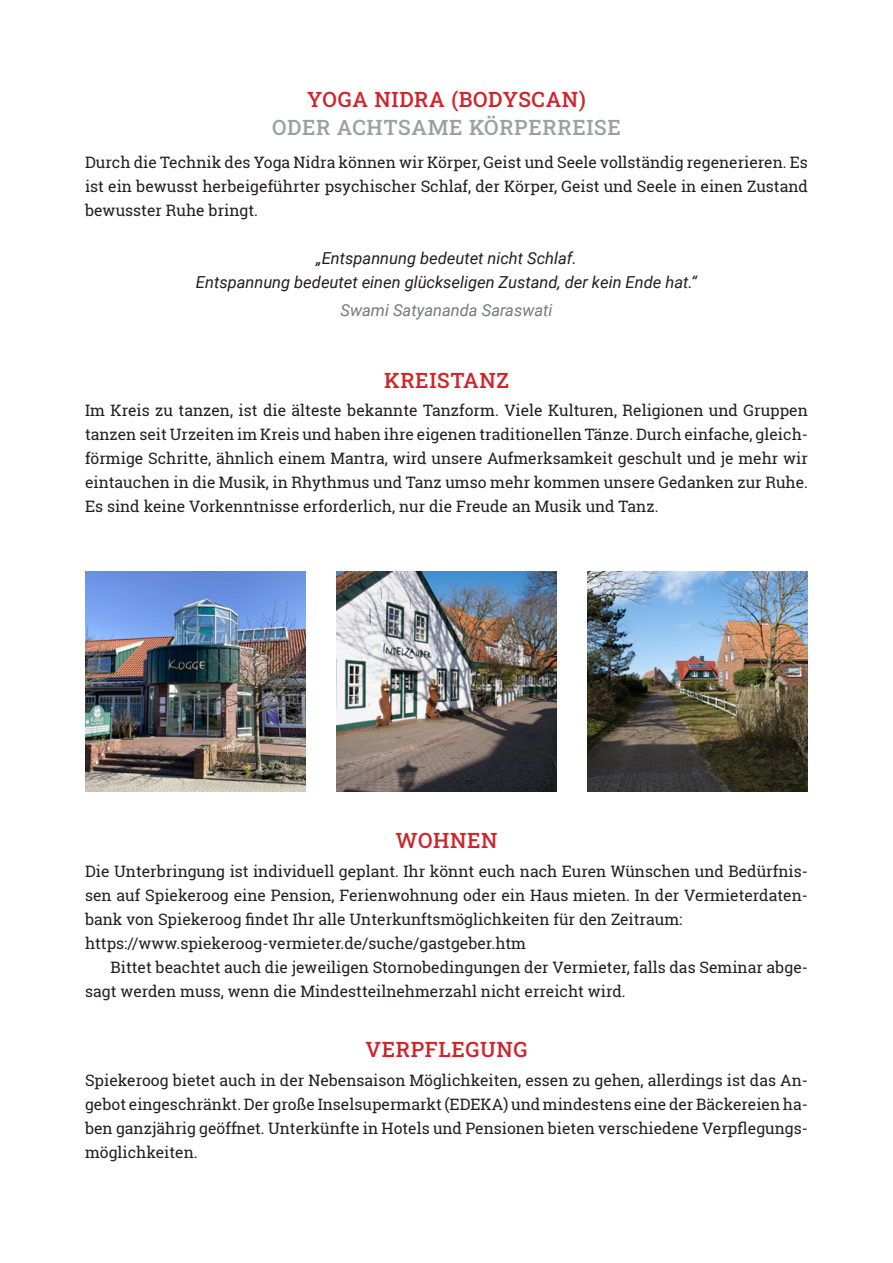
<style>
.page{position:relative;width:893px;height:1263px;background:#fff}
.page>*{position:absolute;margin:0;border:0;box-sizing:border-box;transform-origin:0 0}
.Head{font:500 21px "Roboto Slab";letter-spacing:.03em;color:#d1232a}
.Head-2{font:500 21px "Roboto Slab";letter-spacing:.03em;color:#9d9fa2}
.t1{font:italic 16.5px "Roboto";color:#231f20}
.t2{font:italic 16.5px "Roboto";color:#76787b}
.t3{font:15.75px/24px "Roboto Slab";color:#231f20;text-align:justify}
</style>
<div class="page">
<img style="left:85px;top:572px;width:220px;height:220px">
<img style="left:336px;top:572px;width:220px;height:220px">
<img style="left:588px;top:572px;width:220px;height:220px">
<p class="Head" style="left:307px;top:85px;width:280px">YOGA NIDRA (BODYSCAN)</p>
<p class="Head-2" style="left:272px;top:113px;width:350px">ODER ACHTSAME KÖRPERREISE</p>
<p class="t3" style="left:85px;top:150px;width:724px">Durch die Technik des Yoga Nidra können wir Körper, Geist und Seele vollständig regenerieren. Es ist ein bewusst herbeigeführter psychischer Schlaf, der Körper, Geist und Seele in einen Zustand bewusster Ruhe bringt.</p>
<p class="t1" style="left:316px;top:246px;width:262px">„Entspannung bedeutet nicht Schlaf.</p>
<p class="t1" style="left:196px;top:270px;width:503px">Entspannung bedeutet einen glückseligen Zustand, der kein Ende hat.“</p>
<p class="t2" style="left:340px;top:299px;width:214px">Swami Satyananda Saraswati</p>
<p class="Head" style="left:384px;top:366px;width:126px">KREISTANZ</p>
<p class="t3" style="left:85px;top:398px;width:724px">Im Kreis zu tanzen, ist die älteste bekannte Tanzform. Viele Kulturen, Religionen und Gruppen tanzen seit Urzeiten im Kreis und haben ihre eigenen traditionellen Tänze. Durch einfache, gleich&shy;förmige Schritte, ähnlich einem Mantra, wird unsere Aufmerksamkeit geschult und je mehr wir eintauchen in die Musik, in Rhythmus und Tanz umso mehr kommen unsere Gedanken zur Ruhe.<br>Es sind keine Vorkenntnisse erforderlich, nur die Freude an Musik und Tanz.</p>
<p class="Head" style="left:395px;top:826px;width:104px">WOHNEN</p>
<p class="t3" style="left:85px;top:859px;width:724px">Die Unterbringung ist individuell geplant. Ihr könnt euch nach Euren Wünschen und Bedürfnis&shy;sen auf Spiekeroog eine Pension, Ferienwohnung oder ein Haus mieten. In der Vermieterdaten&shy;bank von Spiekeroog findet Ihr alle Unterkunftsmöglichkeiten für den Zeitraum:</p>
<p class="t3" style="left:85px;top:931px;width:443px">https://www.spiekeroog-vermieter.de/suche/gastgeber.htm</p>
<p class="t3" style="left:85px;top:955px;width:724px;text-indent:26px">Bittet beachtet auch die jeweiligen Stornobedingungen der Vermieter, falls das Seminar abge&shy;sagt werden muss, wenn die Mindestteilnehmerzahl nicht erreicht wird.</p>
<p class="Head" style="left:365px;top:1035px;width:163px">VERPFLEGUNG</p>
<p class="t3" style="left:85px;top:1068px;width:724px">Spiekeroog bietet auch in der Nebensaison Möglichkeiten, essen zu gehen, allerdings ist das An&shy;gebot eingeschränkt. Der große Inselsupermarkt (EDEKA) und mindestens eine der Bäckereien ha&shy;ben ganzjährig geöffnet. Unterkünfte in Hotels und Pensionen bieten verschiedene Verpflegungs&shy;möglichkeiten.</p>
</div>
